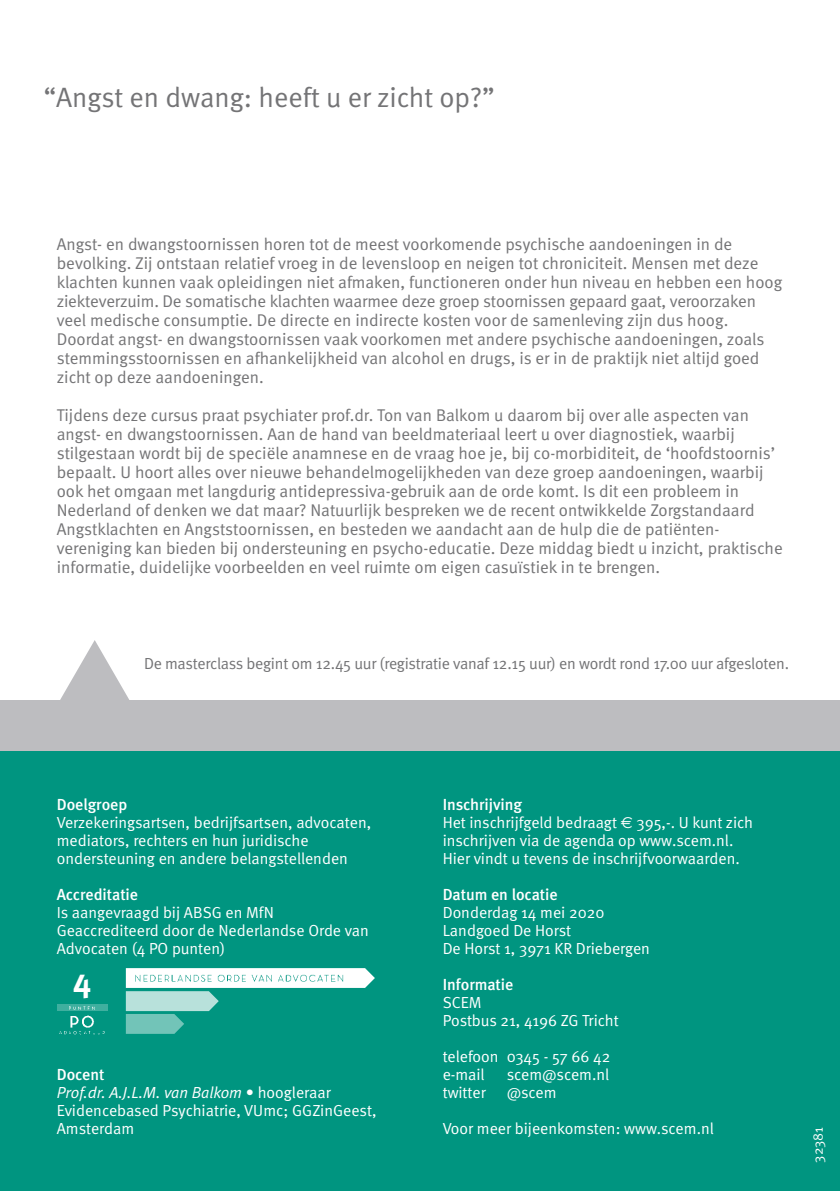
<style>
.page{position:relative;width:840px;height:1191px;background:#fff}
.page>*{position:absolute;margin:0;border:0;box-sizing:border-box;transform-origin:0 0}
.t1{font:700 33.4px "Meta";color:#fff}
.t2{font:28px "Meta Normal";color:#747476}
.t3{font:17px/19px "Meta Normal";color:#747476}
.t4{font:16px/18px "Meta Normal";color:#fff}
.t5{font:16px "Meta Normal";letter-spacing:-.015em;color:#747476}
.t6{font:500 16px "Meta";color:#fff}
.t7{font:14px "Meta Normal";color:#fff}
.s1{font-style:italic}
.s2{font-family:"Euro Sans"}
</style>
<div class="page">
<div style="left:0;top:750px;width:839px;height:441px;background:#009580"></div>
<div style="left:0;top:700px;width:839px;height:51px;background:#bdbdc0"></div>
<svg style="left:60px;top:640px;width:69px;height:60px"></svg>
<img style="left:57px;top:968px;width:318px;height:67px">
<h2 class="t2" style="left:43px;top:81px;width:453px">“Angst en dwang: heeft u er zicht op?”</h2>
<p class="t3" style="left:57px;top:234px;width:726px">Angst- en dwangstoornissen horen tot de meest voorkomende psychische aandoeningen in de bevolking. Zij ontstaan relatief vroeg in de levensloop en neigen tot chroniciteit. Mensen met deze klachten kunnen vaak opleidingen niet afmaken, functioneren onder hun niveau en hebben een hoog ziekteverzuim. De somatische klachten waarmee deze groep stoornissen gepaard gaat, veroorzaken veel medische consumptie. De directe en indirecte kosten voor de samenleving zijn dus hoog.<br>Doordat angst- en dwangstoornissen vaak voorkomen met andere psychische aandoeningen, zoals stemmingsstoornissen en afhankelijkheid van alcohol en drugs, is er in de praktijk niet altijd goed zicht op deze aandoeningen.</p>
<p class="t3" style="left:57px;top:405px;width:727px">Tijdens deze cursus praat psychiater prof.dr. Ton van Balkom u daarom bij over alle aspecten van angst- en dwangstoornissen. Aan de hand van beeldmateriaal leert u over diagnostiek, waarbij stilgestaan wordt bij de speciële anamnese en de vraag hoe je, bij co-morbiditeit, de ‘hoofdstoornis’ bepaalt. U hoort alles over nieuwe behandelmogelijkheden van deze groep aandoeningen, waarbij ook het omgaan met langdurig antidepressiva-gebruik aan de orde komt. Is dit een probleem in Nederland of denken we dat maar? Natuurlijk bespreken we de recent ontwikkelde Zorgstandaard Angstklachten en Angststoornissen, en besteden we aandacht aan de hulp die de patiënten&shy;vereniging kan bieden bij ondersteuning en psycho-educatie. Deze middag biedt u inzicht, praktische informatie, duidelijke voorbeelden en veel ruimte om eigen casuïstiek in te brengen.</p>
<p class="t5" style="left:144px;top:654px;width:646px">De masterclass begint om 12.45 uur (registratie vanaf 12.15 uur) en wordt rond 17.00 uur afgesloten.</p>
<p class="t6" style="left:57px;top:795px;width:72px">Doelgroep</p>
<p class="t4" style="left:57px;top:813px;width:316px">Verzekeringsartsen, bedrijfsartsen, advocaten, mediators, rechters en hun juridische ondersteuning en andere belangstellenden</p>
<p class="t6" style="left:57px;top:885px;width:83px">Accreditatie</p>
<p class="t4" style="left:57px;top:903px;width:313px">Is aangevraagd bij ABSG en MfN<br>Geaccrediteerd door de Nederlandse Orde van<br>Advocaten (4 PO punten)</p>
<h1 class="t1" style="left:73px;top:961px;width:19px">4</h1>
<p class="t6" style="left:57px;top:1065px;width:49px">Docent</p>
<p class="t4" style="left:57px;top:1083px;width:321px"><span class="s1">Prof.dr. A.J.L.M. van Balkom</span> • hoogleraar<br>Evidencebased Psychiatrie, VUmc; GGZinGeest,<br>Amsterdam</p>
<p class="t6" style="left:442px;top:795px;width:81px">Inschrijving</p>
<p class="t4" style="left:442px;top:813px;width:312px">Het inschrijfgeld bedraagt <span class="s2">€</span> 395,-. U kunt zich inschrijven via de agenda op www.scem.nl.<br>Hier vindt u tevens de inschrijfvoorwaarden.</p>
<p class="t6" style="left:442px;top:885px;width:116px">Datum en locatie</p>
<p class="t4" style="left:442px;top:903px;width:209px">Donderdag 14 mei 2020<br>Landgoed De Horst<br>De Horst 1, 3971 KR Driebergen</p>
<p class="t6" style="left:442px;top:975px;width:72px">Informatie</p>
<p class="t4" style="left:442px;top:993px;width:177px">SCEM<br>Postbus 21, 4196 ZG Tricht</p>
<p class="t4" style="left:442px;top:1047px;width:169px">telefoon 0345 - 57 66 42 e-mail</p>
<p class="t4" style="left:506px;top:1065px;width:104px">scem@scem.nl</p>
<p class="t4" style="left:442px;top:1083px;width:44px">twitter</p>
<p class="t4" style="left:506px;top:1083px;width:51px">@scem</p>
<p class="t4" style="left:442px;top:1119px;width:272px">Voor meer bijeenkomsten: www.scem.nl</p>
<p class="t7" style="left:809px;top:1162px;width:37px;rotate:-90deg">32381</p>
</div>
